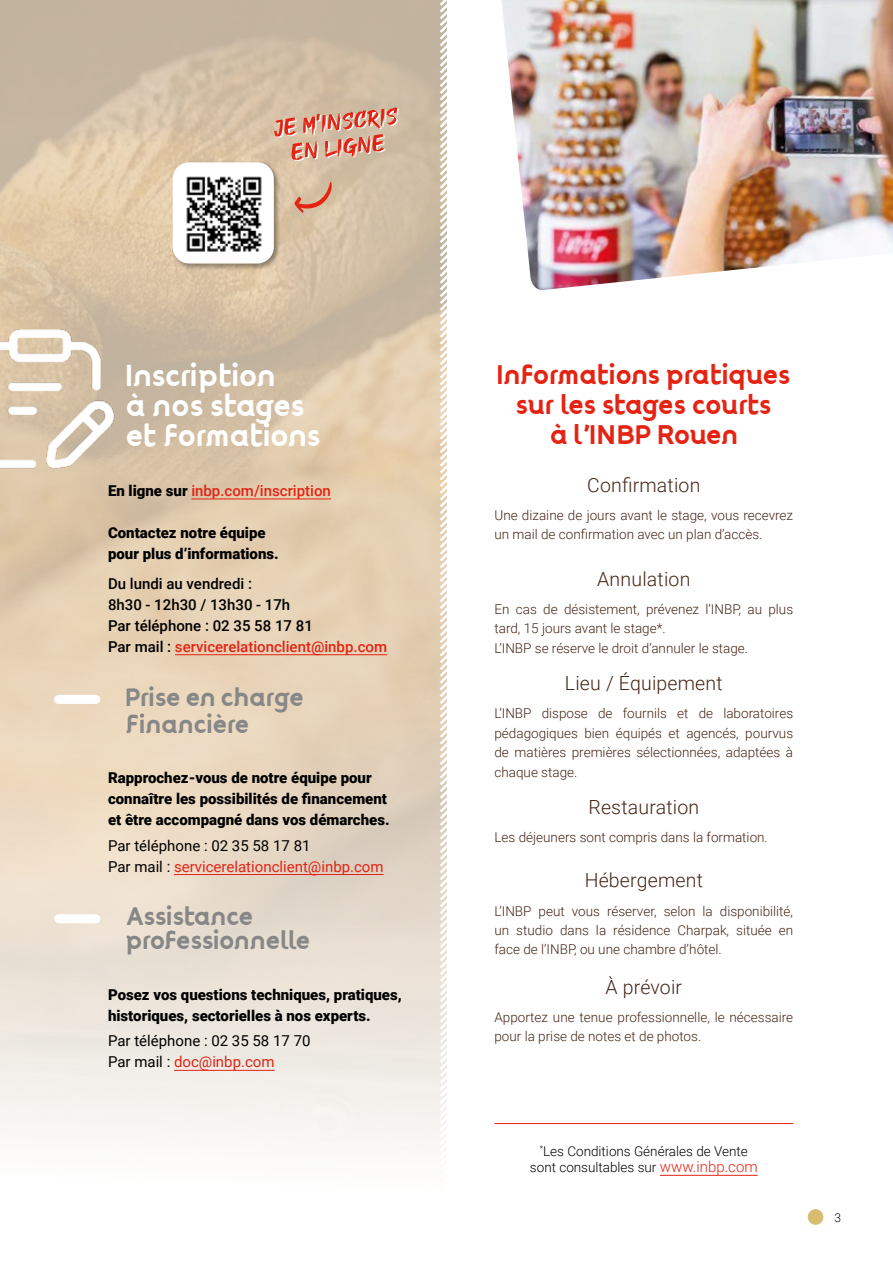
<style>
.page{position:relative;width:893px;height:1263px;background:#fff}
.page>*{position:absolute;margin:0;border:0;box-sizing:border-box;transform-origin:0 0}
.t1{font:27px/30px "Oliciy";letter-spacing:-.05em;color:#fff}
.t2{font:24px/30px "Oliciy";letter-spacing:-.06em;color:#e42313;text-align:center}
.t3{font:22.5px/27px "Oliciy";letter-spacing:-.06em;color:#878787}
.t4{font:300 19.5px "Roboto";letter-spacing:.01em;color:#452516}
.t5{font:900 15px/21px "Roboto";color:#000}
.t6{font:15px/21px "Roboto";color:#000}
.t7{font:500 15px/21px "Roboto";color:#000}
.t8{font:500 15px "Roboto";color:#e42313}
.t9{font:300 13.5px/19.5px "Roboto";color:#452516}
.t10{font:300 13.5px/16.5px "Roboto";color:#000;text-align:center}
.t11{font:300 12px "Roboto";color:#000}
.s1{font-weight:900;color:#000}
.s2{color:#e42313}
.s3{font-size:15px;color:#e42313}
</style>
<div class="page">
<img style="left:0;top:0;width:437px;height:1145px">
<hr style="left:191px;top:499px;width:140px;height:1px;background:#e42313">
<hr style="left:175px;top:654px;width:212px;height:1px;background:#e42313">
<hr style="left:174px;top:874px;width:210px;height:1px;background:#e42313">
<hr style="left:174px;top:1070px;width:101px;height:1px;background:#e42313">
<hr style="left:660px;top:1175px;width:98px;height:1px;background:#e42313">
<hr style="left:494px;top:1123px;width:299px;height:1px;background:#e42313">
<svg style="left:437px;top:0;width:10px;height:1145px"></svg>
<img style="left:501px;top:0;width:392px;height:290px">
<div style="left:808px;top:1209px;width:15px;height:16px;background:#d8bd70;border-radius:50%"></div>
<div style="left:171px;top:161px;width:111px;height:110px;background:#000;opacity:.38"></div>
<div style="left:173px;top:162px;width:101px;height:101px;background:#fff;border-radius:17px"></div>
<img style="left:186px;top:176px;width:76px;height:76px">
<svg style="left:294px;top:181px;width:38px;height:33px"></svg>
<svg style="left:274px;top:107px;width:125px;height:54px;background:#daa28d"></svg>
<img style="left:0;top:325px;width:121px;height:148px">
<div style="left:59px;top:695px;width:37px;height:9px;background:#fff"></div>
<div style="left:59px;top:914px;width:37px;height:9px;background:#fff"></div>
<svg style="left:140px;top:713px;width:4px;height:5px"></svg>
<h1 class="t1" style="left:125px;top:362px;width:198px">Inscription<br>à nos stages et formations</h1>
<p class="t8" style="left:108px;top:480px;width:224px"><span class="s1">En ligne sur</span> inbp.com/inscription</p>
<p class="t5" style="left:108px;top:522px;width:172px">Contactez notre équipe pour plus d’informations.</p>
<p class="t7" style="left:108px;top:572px;width:281px">Du lundi au vendredi :<br>8h30 - 12h30 / 13h30 - 17h<br>Par téléphone : 02 35 58 17 81<br>Par mail : <span class="s2">servicerelationclient@inbp.com</span></p>
<h3 class="t3" style="left:125px;top:684px;width:181px">Prise en charge financière</h3>
<p class="t5" style="left:108px;top:767px;width:283px">Rapprochez-vous de notre équipe pour connaître les possibilités de financement et être accompagné dans vos démarches.</p>
<p class="t6" style="left:108px;top:834px;width:277px">Par téléphone : 02 35 58 17 81<br>Par mail : <span class="s2">servicerelationclient@inbp.com</span></p>
<h3 class="t3" style="left:125px;top:906px;width:187px;line-height:24px">Assistance professionnelle</h3>
<p class="t5" style="left:108px;top:984px;width:295px">Posez vos questions techniques, pratiques, historiques, sectorielles à nos experts.</p>
<p class="t6" style="left:108px;top:1030px;width:204px">Par téléphone : 02 35 58 17 70<br>Par mail : <span class="s2">doc@inbp.com</span></p>
<h2 class="t2" style="left:496px;top:361px;width:296px">Informations pratiques sur les stages courts<br>à l’INBP Rouen</h2>
<h3 class="t4" style="left:587px;top:471px;width:115px">Confirmation</h3>
<p class="t9" style="left:494px;top:505px;width:300px">Une dizaine de jours avant le stage, vous recevrez un mail de confirmation avec un plan d’accès.</p>
<h3 class="t4" style="left:597px;top:565px;width:95px">Annulation</h3>
<p class="t9" style="left:494px;top:599px;width:300px">En cas de désistement, prévenez l’INBP, au plus tard, 15 jours avant le stage*.<br>L’INBP se réserve le droit d’annuler le stage.</p>
<h3 class="t4" style="left:565px;top:670px;width:159px">Lieu / Équipement</h3>
<p class="t9" style="left:494px;top:703px;width:300px;text-align:justify">L’INBP dispose de fournils et de laboratoires pédagogiques bien équipés et agencés, pourvus de matières premières sélectionnées, adaptées à chaque stage.</p>
<h3 class="t4" style="left:588px;top:794px;width:112px">Restauration</h3>
<p class="t9" style="left:494px;top:827px;width:275px">Les déjeuners sont compris dans la formation.</p>
<h3 class="t4" style="left:585px;top:867px;width:120px">Hébergement</h3>
<p class="t9" style="left:494px;top:900px;width:300px;text-align:justify">L’INBP peut vous réserver, selon la disponibilité, un studio dans la résidence Charpak, située en face de l’INBP, ou une chambre d’hôtel.</p>
<h3 class="t4" style="left:605px;top:973px;width:78px">À prévoir</h3>
<p class="t9" style="left:494px;top:1006px;width:300px">Apportez une tenue professionnelle, le nécessaire pour la prise de notes et de photos.</p>
<p class="t10" style="left:530px;top:1142px;width:229px"><sup>*</sup>Les Conditions Générales de Vente sont consultables sur <span class="s3">www.inbp.com</span></p>
<p class="t11" style="left:835px;top:1209px;width:8px">3</p>
</div>
